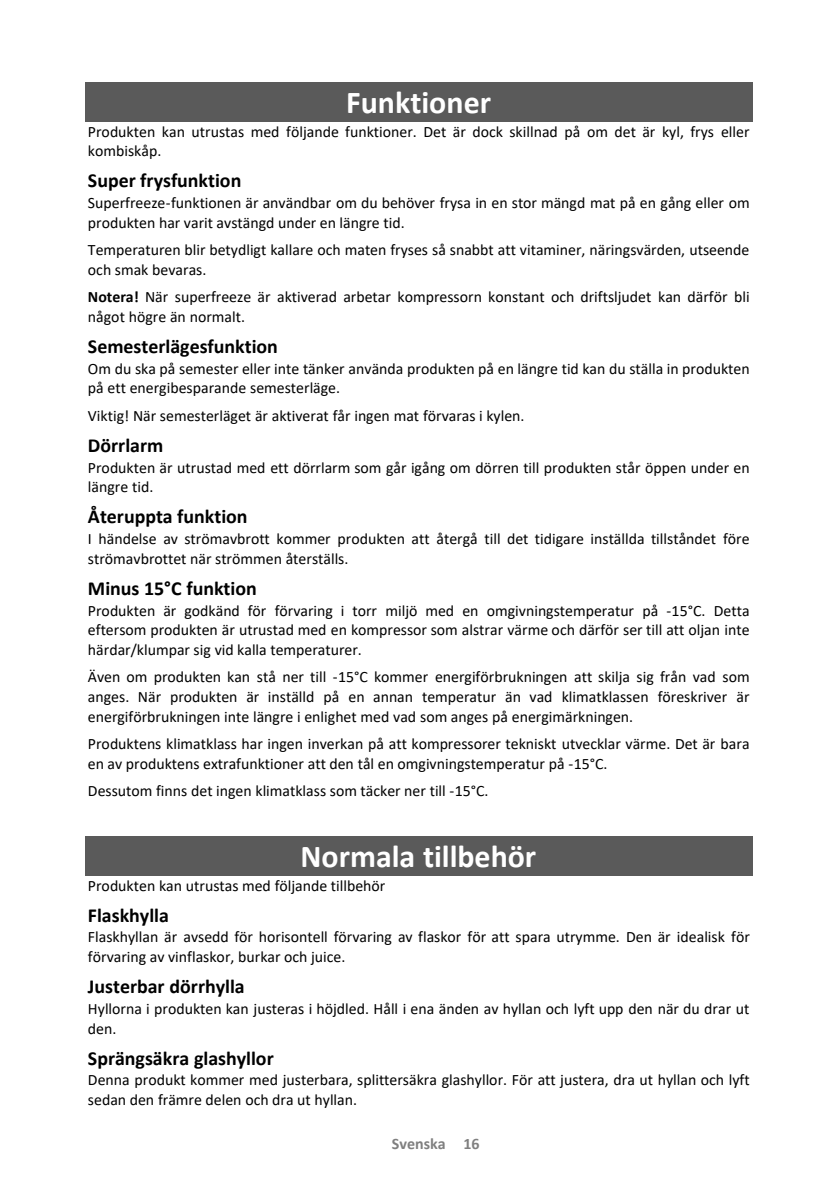
<style>
.page{position:relative;width:840px;height:1190px;background:#fff}
.page>*{position:absolute;margin:0;border:0;box-sizing:border-box;transform-origin:0 0}
.t1{font:700 32px "Calibri";color:#fff}
.t2{font:700 20px "Calibri";color:#000}
.t3{font:700 16px "Calibri";color:#7f7f7f}
.t4{font:15.8px/19.6px "Calibri";color:#000}
.s1{font-weight:700}
</style>
<div class="page">
<div style="left:85px;top:82px;width:668px;height:39px;background:#5a5a5a"></div>
<div style="left:85px;top:836px;width:668px;height:40px;background:#5a5a5a"></div>
<h1 class="t1" style="left:346px;top:82px;width:146px">Funktioner</h1>
<p class="t4" style="left:88px;top:121px;width:663px">Produkten kan utrustas med följande funktioner. Det är dock skillnad på om det är kyl, frys eller kombiskåp.</p>
<p class="t2" style="left:88px;top:168px;width:155px">Super frysfunktion</p>
<p class="t4" style="left:88px;top:193px;width:663px">Superfreeze-funktionen är användbar om du behöver frysa in en stor mängd mat på en gång eller om produkten har varit avstängd under en längre tid.</p>
<p class="t4" style="left:88px;top:240px;width:663px">Temperaturen blir betydligt kallare och maten fryses så snabbt att vitaminer, näringsvärden, utseende och smak bevaras.</p>
<p class="t4" style="left:88px;top:287px;width:663px"><span class="s1">Notera!</span> När superfreeze är aktiverad arbetar kompressorn konstant och driftsljudet kan därför bli något högre än normalt.</p>
<p class="t2" style="left:88px;top:334px;width:191px">Semesterlägesfunktion</p>
<p class="t4" style="left:88px;top:358px;width:663px">Om du ska på semester eller inte tänker använda produkten på en längre tid kan du ställa in produkten på ett energibesparande semesterläge.</p>
<p class="t4" style="left:88px;top:405px;width:438px">Viktig! När semesterläget är aktiverat får ingen mat förvaras i kylen.</p>
<p class="t2" style="left:88px;top:433px;width:77px">Dörrlarm</p>
<p class="t4" style="left:88px;top:457px;width:663px">Produkten är utrustad med ett dörrlarm som går igång om dörren till produkten står öppen under en längre tid.</p>
<p class="t2" style="left:88px;top:504px;width:161px">Återuppta funktion</p>
<p class="t4" style="left:88px;top:529px;width:663px">I händelse av strömavbrott kommer produkten att återgå till det tidigare inställda tillståndet före strömavbrottet när strömmen återställs.</p>
<p class="t2" style="left:88px;top:576px;width:170px">Minus 15°C funktion</p>
<p class="t4" style="left:88px;top:600px;width:663px;text-align:justify">Produkten är godkänd för förvaring i torr miljö med en omgivningstemperatur på -15°C. Detta eftersom produkten är utrustad med en kompressor som alstrar värme och därför ser till att oljan inte härdar/klumpar sig vid kalla temperaturer.</p>
<p class="t4" style="left:88px;top:667px;width:663px;text-align:justify">Även om produkten kan stå ner till -15°C kommer energiförbrukningen att skilja sig från vad som anges. När produkten är inställd på en annan temperatur än vad klimatklassen föreskriver är energiförbrukningen inte längre i enlighet med vad som anges på energimärkningen.</p>
<p class="t4" style="left:88px;top:734px;width:663px">Produktens klimatklass har ingen inverkan på att kompressorer tekniskt utvecklar värme. Det är bara en av produktens extrafunktioner att den tål en omgivningstemperatur på -15°C.</p>
<p class="t4" style="left:88px;top:781px;width:402px">Dessutom finns det ingen klimatklass som täcker ner till -15°C.</p>
<h1 class="t1" style="left:301px;top:837px;width:237px">Normala tillbehör</h1>
<p class="t4" style="left:88px;top:875px;width:299px">Produkten kan utrustas med följande tillbehör</p>
<p class="t2" style="left:88px;top:903px;width:82px">Flaskhylla</p>
<p class="t4" style="left:88px;top:927px;width:663px">Flaskhyllan är avsedd för horisontell förvaring av flaskor för att spara utrymme. Den är idealisk för förvaring av vinflaskor, burkar och juice.</p>
<p class="t2" style="left:88px;top:974px;width:158px">Justerbar dörrhylla</p>
<p class="t4" style="left:88px;top:999px;width:663px">Hyllorna i produkten kan justeras i höjdled. Håll i ena änden av hyllan och lyft upp den när du drar ut den.</p>
<p class="t2" style="left:88px;top:1046px;width:187px">Sprängsäkra glashyllor</p>
<p class="t4" style="left:88px;top:1070px;width:663px">Denna produkt kommer med justerbara, splittersäkra glashyllor. För att justera, dra ut hyllan och lyft sedan den främre delen och dra ut hyllan.</p>
<p class="t3" style="left:392px;top:1134px;width:89px">Svenska 16</p>
</div>
